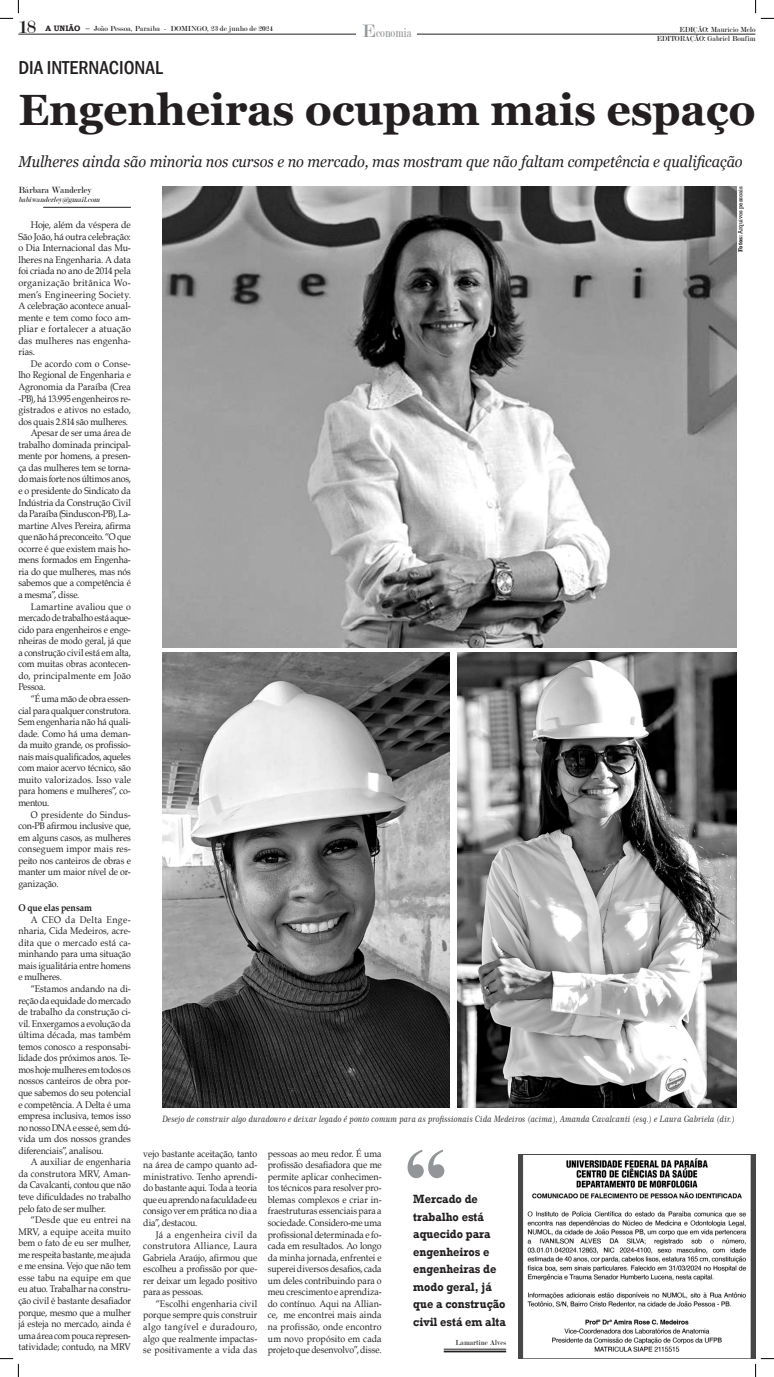
<style>
.page{position:relative;width:774px;height:1377px;background:#fff}
.page>*{position:absolute;margin:0;border:0;box-sizing:border-box;transform-origin:0 0}
.t1{font:700 87.5px "Times New Roman";color:#939598}
.t2{font:700 43.75px "Georgia";letter-spacing:-.005em;color:#231f20}
.t3{font:500 condensed 19.25px "Franklin Gothic";color:#231f20}
.t4{font:19.25px "Modern";color:#231f20}
.t5{font:19.25px "Modern";color:#939598}
.t6{font:italic 15.75px "Georgia";color:#231f20;scale:.92 1}
.t7{font:14px "Modern";color:#939598;scale:.75 1}
.t8{font:700 12.25px/17.5px "Rockwell";color:#231f20;scale:.9 1}
._0_-_Textos{font:9.62px/11.5px "Book Antiqua";letter-spacing:-.005em;color:#231f20;text-align:justify;scale:.91 1}
._0_-_Textos-2{font:9.62px/11.5px "Book Antiqua";letter-spacing:-.005em;color:#231f20;text-align:justify;scale:.93 1}
._8_-_Referencia_do_r{font:9.62px "Modern";color:#231f20;scale:.95 1}
._0_-_Textos-3{font:700 9.62px "Book Antiqua";letter-spacing:-.01em;color:#231f20;scale:.91 1}
.t9{font:8.75px "Century 751 BT Italic B";color:#231f20;scale:.91 1}
.t10{font:7.88px "Modern";color:#231f20;scale:.95 1}
.t11{font:7.88px "Modern";color:#231f20}
._8_-_Referencia_do_r-2{font:italic 7.88px "Modern";color:#231f20;scale:.95 1}
.t12{font:6.12px "Rockwell";letter-spacing:-.01em;color:#231f20;scale:.95 1}
.s1{font-family:"Bookman Old Style";font-weight:700}
.s2{font-family:"Bookman Old Style"}
.s3{font-weight:700}
</style>
<div class="page">
<hr style="left:18px;top:34px;width:737px;height:1px;background:#231f20">
<hr style="left:356px;top:32px;width:60px;height:4px;background:#fff">
<img style="left:518px;top:1154px;width:237px;height:204px">
<img style="left:162px;top:653px;width:287px;height:454px">
<img style="left:162px;top:186px;width:574px;height:461px">
<img style="left:457px;top:653px;width:279px;height:454px">
<hr style="left:43px;top:207px;width:88px;height:1px;background:#231f20">
<hr style="left:443px;top:1348px;width:63px;height:1px;background:#231f20">
<hr style="left:443px;top:1350px;width:63px;height:2px;background:#231f20">
<svg style="left:0;top:0;width:19px;height:19px"></svg>
<svg style="left:0;top:1358px;width:19px;height:18px"></svg>
<svg style="left:755px;top:0;width:18px;height:19px"></svg>
<svg style="left:754px;top:1357px;width:19px;height:19px"></svg>
<p class="t4" style="left:18px;top:17px;width:19px">18</p>
<p class="t11" style="left:45px;top:25px;width:229px"><span class="s1">A UNIÃO</span> <span class="s2">–</span> João Pessoa, Paraíba - DOMINGO, 23 de junho de 2024</p>
<p class="t10" style="left:679px;top:25px;width:82px">EDIÇÃO: Maurício Melo</p>
<p class="t5" style="left:362px;top:22px;width:15px">E</p>
<p class="t7" style="left:376px;top:26px;width:49px">conomia</p>
<p class="t10" style="left:656px;top:35px;width:106px">EDITORAÇÃO: Gabriel Bonfim</p>
<p class="t3" style="left:18px;top:55px;width:146px">DIA INTERNACIONAL</p>
<p class="t2" style="left:18px;top:82px;width:738px">Engenheiras ocupam mais espaço</p>
<p class="t6" style="left:18px;top:152px;width:788px">Mulheres ainda são minoria nos cursos e no mercado, mas mostram que não faltam competência e qualificação</p>
<p class="_8_-_Referencia_do_r" style="left:18px;top:185px;width:79px">Bárbara Wanderley</p>
<p class="_8_-_Referencia_do_r-2" style="left:18px;top:196px;width:89px">babiwanderley@gmail.com</p>
<p class="_0_-_Textos-2" style="left:18px;top:219px;width:122px;text-indent:12px">Hoje, além da véspera de São João, há outra celebração: o Dia Internacional das Mu&shy;lheres na Engenharia. A data foi criada no ano de 2014 pela organização britânica Wo&shy;men’s Engineering Society.<br>A celebração acontece anual&shy;mente e tem como foco am&shy;pliar e fortalecer a atuação das mulheres nas engenha&shy;rias.</p>
<p class="_0_-_Textos" style="left:18px;top:357px;width:125px;text-indent:12px">De acordo com o Conse&shy;lho Regional de Engenharia e Agronomia da Paraíba (Crea -PB), há 13.995 engenheiros re&shy;gistrados e ativos no estado, dos quais 2.814 são mulheres.</p>
<p class="_0_-_Textos" style="left:18px;top:427px;width:125px;text-indent:12px">Apesar de ser uma área de trabalho dominada principal&shy;mente por homens, a presen&shy;ça das mulheres tem se torna&shy;do mais forte nos últimos anos, e o presidente do Sindicato da Indústria da Construção Civil da Paraíba (Sinduscon-PB), La&shy;martine Alves Pereira, afirma que não há preconceito. “O que ocorre é que existem mais ho&shy;mens formados em Engenha&shy;ria do que mulheres, mas nós sabemos que a competência é a mesma”, disse.</p>
<p class="_0_-_Textos" style="left:18px;top:600px;width:125px;text-indent:12px">Lamartine avaliou que o mercado de trabalho está aque&shy;cido para engenheiros e enge&shy;nheiras de modo geral, já que a construção civil está em alta, com muitas obras acontecen&shy;do, principalmente em João Pessoa.</p>
<p class="_0_-_Textos" style="left:18px;top:692px;width:125px;text-indent:12px">“É uma mão de obra essen&shy;cial para qualquer construtora.<br>Sem engenharia não há quali&shy;dade. Como há uma deman&shy;da muito grande, os profissio&shy;nais mais qualificados, aqueles com maior acervo técnico, são muito valorizados. Isso vale para homens e mulheres”, co&shy;mentou.</p>
<p class="_0_-_Textos" style="left:18px;top:808px;width:125px;text-indent:12px">O presidente do Sindus&shy;con-PB afirmou inclusive que, em alguns casos, as mulheres conseguem impor mais res&shy;peito nos canteiros de obras e manter um maior nível de or&shy;ganização.</p>
<p class="_0_-_Textos-3" style="left:18px;top:901px;width:82px">O que elas pensam</p>
<p class="_0_-_Textos" style="left:18px;top:913px;width:125px;text-indent:12px">A CEO da Delta Enge&shy;nharia, Cida Medeiros, acre&shy;dita que o mercado está ca&shy;minhando para uma situação mais igualitária entre homens e mulheres.</p>
<p class="_0_-_Textos" style="left:18px;top:982px;width:125px;text-indent:12px">“Estamos andando na di&shy;reção da equidade do mercado de trabalho da construção ci&shy;vil. Enxergamos a evolução da última década, mas também temos conosco a responsabi&shy;lidade dos próximos anos. Te&shy;mos hoje mulheres em todos os nossos canteiros de obra por&shy;que sabemos do seu potencial e competência. A Delta é uma empresa inclusiva, temos isso no nosso DNA e esse é, sem dú&shy;vida um dos nossos grandes diferenciais”, analisou.</p>
<p class="_0_-_Textos" style="left:18px;top:1155px;width:125px;text-indent:12px">A auxiliar de engenharia da construtora MRV, Aman&shy;da Cavalcanti, contou que não teve dificuldades no trabalho pelo fato de ser mulher.</p>
<p class="_0_-_Textos" style="left:18px;top:1213px;width:125px;text-indent:12px">“Desde que eu entrei na MRV, a equipe aceita muito bem o fato de eu ser mulher, me respeita bastante, me ajuda e me ensina. Vejo que não tem esse tabu na equipe em que eu atuo. Trabalhar na constru&shy;ção civil é bastante desafiador porque, mesmo que a mulher já esteja no mercado, ainda é uma área com pouca represen&shy;tatividade; contudo, na MRV</p>
<p class="t12" style="left:736px;top:252px;width:70px;rotate:-90deg"><span class="s3">Fotos:</span> Arquivos pessoais</p>
<p class="t9" style="left:162px;top:1113px;width:630px">Desejo de construir algo duradouro e deixar legado é ponto comum para as profissionais Cida Medeiros (acima), Amanda Cavalcanti (esq.) e Laura Gabriela (dir.)</p>
<p class="_0_-_Textos" style="left:143px;top:1147px;width:127px">vejo bastante aceitação, tanto na área de campo quanto ad&shy;ministrativo. Tenho aprendi&shy;do bastante aqui. Toda a teoria que eu aprendo na faculdade eu consigo ver em prática no dia a dia”, destacou.</p>
<p class="_0_-_Textos" style="left:143px;top:1227px;width:127px;text-indent:12px">Já a engenheira civil da construtora Alliance, Laura Gabriela Araújo, afirmou que escolheu a profissão por que&shy;rer deixar um legado positivo para as pessoas.</p>
<p class="_0_-_Textos" style="left:143px;top:1297px;width:127px;text-indent:12px">“Escolhi engenharia civil porque sempre quis construir algo tangível e duradouro, algo que realmente impactas&shy;se positivamente a vida das</p>
<p class="_0_-_Textos" style="left:268px;top:1147px;width:127px">pessoas ao meu redor. É uma profissão desafiadora que me permite aplicar conhecimen&shy;tos técnicos para resolver pro&shy;blemas complexos e criar in&shy;fraestruturas essenciais para a sociedade. Considero-me uma profissional determinada e fo&shy;cada em resultados. Ao longo da minha jornada, enfrentei e superei diversos desafios, cada um deles contribuindo para o meu crescimento e aprendiza&shy;do contínuo. Aqui na Allian&shy;ce, me encontrei mais ainda na profissão, onde encontro um novo propósito em cada projeto que desenvolvo”, disse.</p>
<p class="t1" style="left:404px;top:1116px;width:45px">“</p>
<p class="t8" style="left:413px;top:1190px;width:104px">Mercado de trabalho está aquecido para engenheiros e engenheiras de modo geral, já que a construção civil está em alta</p>
<p class="t10" style="left:455px;top:1338px;width:55px">Lamartine Alves</p>
</div>
